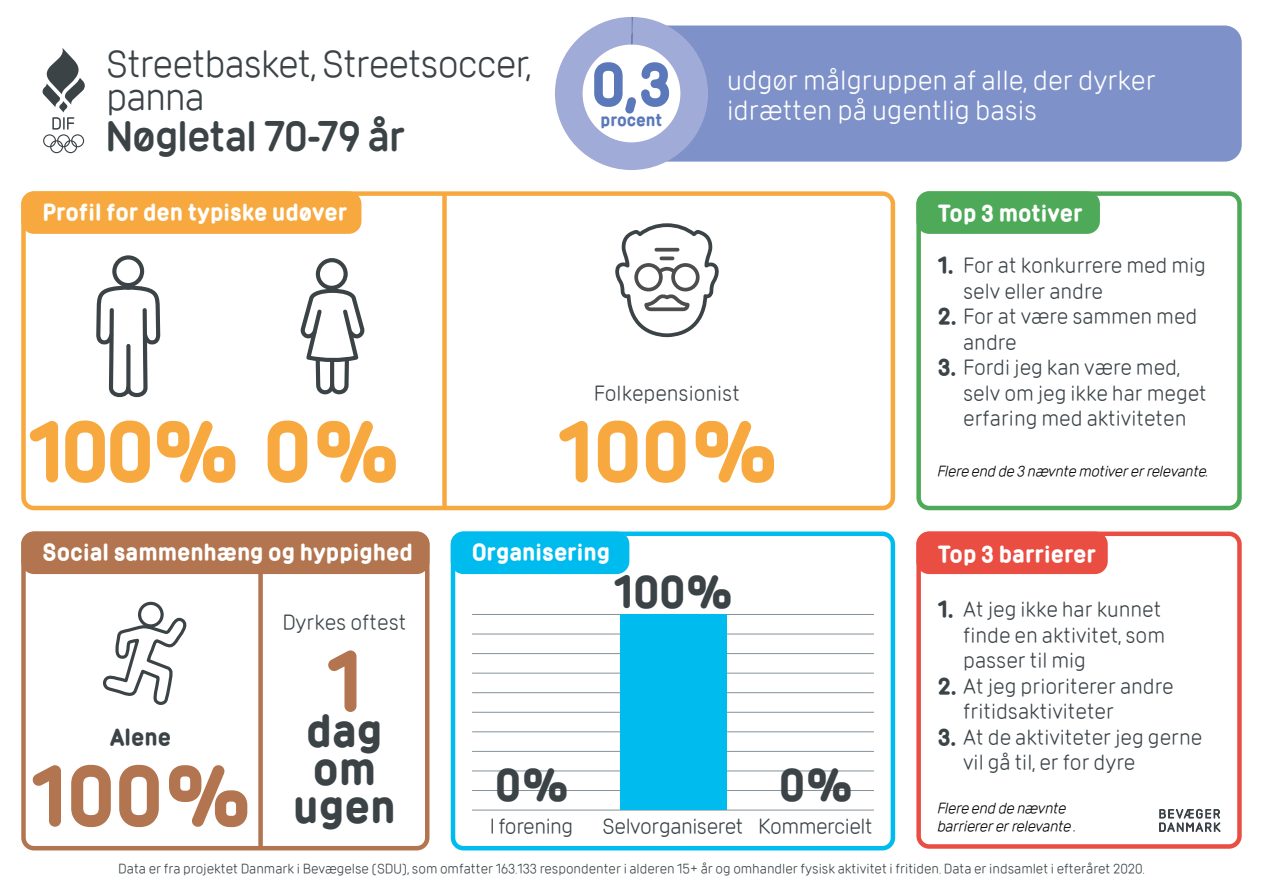
<style>
.page{position:relative;width:1263px;height:893px;background:#fff}
.page>*{position:absolute;margin:0;border:0;box-sizing:border-box;transform-origin:0 0}
.t1{font:700 75px "DIF";letter-spacing:-.02em;color:#f7a93f}
.t2{font:700 75px "DIF";color:#b3754f}
.t3{font:700 53.85px "DIF";color:#5b78bb}
.t4{font:700 40.5px/38.2px "DIF";color:#3b4347;text-align:center}
.t5{font:600 39px "DIF";letter-spacing:-.03em;color:#3b4347}
.t6{font:37.5px/33px "DIF";letter-spacing:-.025em;color:#3b4347}
.t7{font:27px/30px "DIF";color:#fff}
.t8{font:21px/25.5px "DIF";color:#3b4347}
.t9{font:700 21px "DIF";color:#fff}
.t10{font:21px "DIF";letter-spacing:-.02em;color:#3b4347}
.t11{font:700 21px "DIF";color:#3b4347}
.t12{font:700 15.3px "DIF";color:#5b78bb}
.t13{font:italic 15px/18px "DIF";color:#000}
.t14{font:13.5px "DIF";color:#3b4347}
.s1{font-weight:700}
</style>
<div class="page">
<div style="left:629px;top:26px;width:613px;height:136px;background:#7e91c9;border-radius:17px"></div>
<div style="left:21px;top:191px;width:874px;height:319px;border:4px solid #f7a93f;border-radius:11px"></div>
<div style="left:21px;top:531px;width:408px;height:319px;border:4px solid #b3754f;border-radius:11px"></div>
<div style="left:21px;top:531px;width:408px;height:43px;background:#b3754f;border-radius:13px"></div>
<div style="left:451px;top:531px;width:444px;height:319px;border:4px solid #0be;border-radius:11px"></div>
<svg style="left:42px;top:48px;width:43px;height:105px"></svg>
<div style="left:916px;top:531px;width:326px;height:318px;border:4px solid #ea4e43;border-radius:11px"></div>
<div style="left:916px;top:191px;width:326px;height:319px;border:4px solid #4eaa59;border-radius:11px"></div>
<svg style="left:1159px;top:808px;width:62px;height:24px"></svg>
<div style="left:451px;top:531px;width:178px;height:43px;background:#0be;border-radius:13px"></div>
<svg style="left:96px;top:255px;width:65px;height:143px"></svg>
<svg style="left:300px;top:258px;width:65px;height:137px"></svg>
<div style="left:138px;top:602px;width:26px;height:25px;border:3px solid #3b4347;border-radius:50%"></div>
<svg style="left:103px;top:611px;width:84px;height:94px"></svg>
<div style="left:21px;top:191px;width:340px;height:43px;background:#f7a93f;border-radius:13px"></div>
<div style="left:916px;top:191px;width:184px;height:43px;background:#4eaa59;border-radius:13px"></div>
<div style="left:916px;top:531px;width:192px;height:43px;background:#ea4e43;border-radius:13px"></div>
<hr style="left:472px;top:790px;width:402px;height:1px;background:#83929b">
<hr style="left:472px;top:771px;width:402px;height:1px;background:#83929b">
<hr style="left:472px;top:751px;width:402px;height:1px;background:#83929b">
<hr style="left:472px;top:731px;width:402px;height:1px;background:#83929b">
<hr style="left:472px;top:712px;width:402px;height:1px;background:#83929b">
<hr style="left:472px;top:692px;width:402px;height:1px;background:#83929b">
<hr style="left:472px;top:673px;width:402px;height:1px;background:#83929b">
<hr style="left:472px;top:653px;width:402px;height:1px;background:#83929b">
<hr style="left:472px;top:634px;width:402px;height:1px;background:#83929b">
<hr style="left:472px;top:614px;width:402px;height:1px;background:#83929b">
<hr style="left:472px;top:810px;width:402px;height:1px;background:#83929b">
<div style="left:258px;top:571px;width:5px;height:277px;background:#b3754f"></div>
<div style="left:442px;top:194px;width:5px;height:314px;background:#f7a93f"></div>
<svg style="left:555px;top:17px;width:153px;height:153px"></svg>
<div style="left:583px;top:45px;width:97px;height:97px;background:#fff;border-radius:50%"></div>
<svg style="left:615px;top:223px;width:104px;height:113px"></svg>
<svg style="left:654px;top:248px;width:25px;height:4px"></svg>
<hr style="left:659px;top:257px;width:15px;height:3px;background:#4d4d4d;border-radius:2px">
<div style="left:620px;top:614px;width:106px;height:196px;background:#0be"></div>
<h3 class="t6" style="left:106px;top:47px;width:427px">Streetbasket, Streetsoccer, panna</h3>
<h3 class="t5" style="left:105px;top:111px;width:302px">Nøgletal 70-79 år</h3>
<p class="t9" style="left:43px;top:198px;width:306px">Profil for den typiske udøver</p>
<h1 class="t1" style="left:28px;top:402px;width:372px">100% 0%</h1>
<h2 class="t3" style="left:591px;top:49px;width:82px">0,3</h2>
<p class="t12" style="left:600px;top:109px;width:63px">procent</p>
<p class="t7" style="left:727px;top:65px;width:430px">udgør målgruppen af alle, der dyrker idrætten på ugentlig basis</p>
<p class="t9" style="left:938px;top:200px;width:146px">Top 3 motiver</p>
<p class="t8" style="left:594px;top:380px;width:148px">Folkepensionist</p>
<h1 class="t1" style="left:558px;top:402px;width:220px">100%</h1>
<p class="t8" style="left:963px;top:252px;width:244px;text-indent:-26px"><span class="s1">1.</span> For at konkurrere med mig selv eller andre</p>
<p class="t8" style="left:963px;top:303px;width:236px;text-indent:-26px"><span class="s1">2.</span> For at være sammen med andre</p>
<p class="t8" style="left:963px;top:354px;width:245px;text-indent:-26px"><span class="s1">3.</span> Fordi jeg kan være med, selv om jeg ikke har meget erfaring med aktiviteten</p>
<p class="t13" style="left:938px;top:462px;width:272px">Flere end de 3 nævnte motiver er relevante.</p>
<p class="t9" style="left:43px;top:538px;width:372px">Social sammenhæng og hyppighed</p>
<p class="t11" style="left:110px;top:723px;width:63px">Alene</p>
<h1 class="t2" style="left:31px;top:746px;width:220px">100%</h1>
<p class="t8" style="left:282px;top:609px;width:126px">Dyrkes oftest</p>
<h1 class="t2" style="left:326px;top:632px;width:38px">1</h1>
<h3 class="t4" style="left:293px;top:712px;width:104px">dag om ugen</h3>
<p class="t9" style="left:472px;top:538px;width:140px">Organisering</p>
<h3 class="t4" style="left:614px;top:573px;width:120px">100%</h3>
<h3 class="t4" style="left:495px;top:766px;width:74px">0%</h3>
<h3 class="t4" style="left:779px;top:766px;width:74px">0%</h3>
<p class="t10" style="left:490px;top:814px;width:85px">I forening</p>
<p class="t10" style="left:602px;top:814px;width:272px">Selvorganiseret Kommercielt</p>
<p class="t9" style="left:938px;top:540px;width:160px">Top 3 barrierer</p>
<p class="t8" style="left:963px;top:597px;width:203px;text-indent:-26px"><span class="s1">1.</span> At jeg ikke har kunnet finde en aktivitet, som passer til mig</p>
<p class="t8" style="left:963px;top:673px;width:212px;text-indent:-26px"><span class="s1">2.</span> At jeg prioriterer andre fritidsaktiviteter</p>
<p class="t8" style="left:963px;top:724px;width:241px;text-indent:-26px"><span class="s1">3.</span> At de aktiviteter jeg gerne vil gå til, er for dyre</p>
<p class="t13" style="left:938px;top:799px;width:140px">Flere end de nævnte barrierer er relevante .</p>
<p class="t14" style="left:118px;top:861px;width:1028px">Data er fra projektet Danmark i Bevægelse (SDU), som omfatter 163.133 respondenter i alderen 15+ år og omhandler fysisk aktivitet i fritiden. Data er indsamlet i efteråret 2020.</p>
</div>
